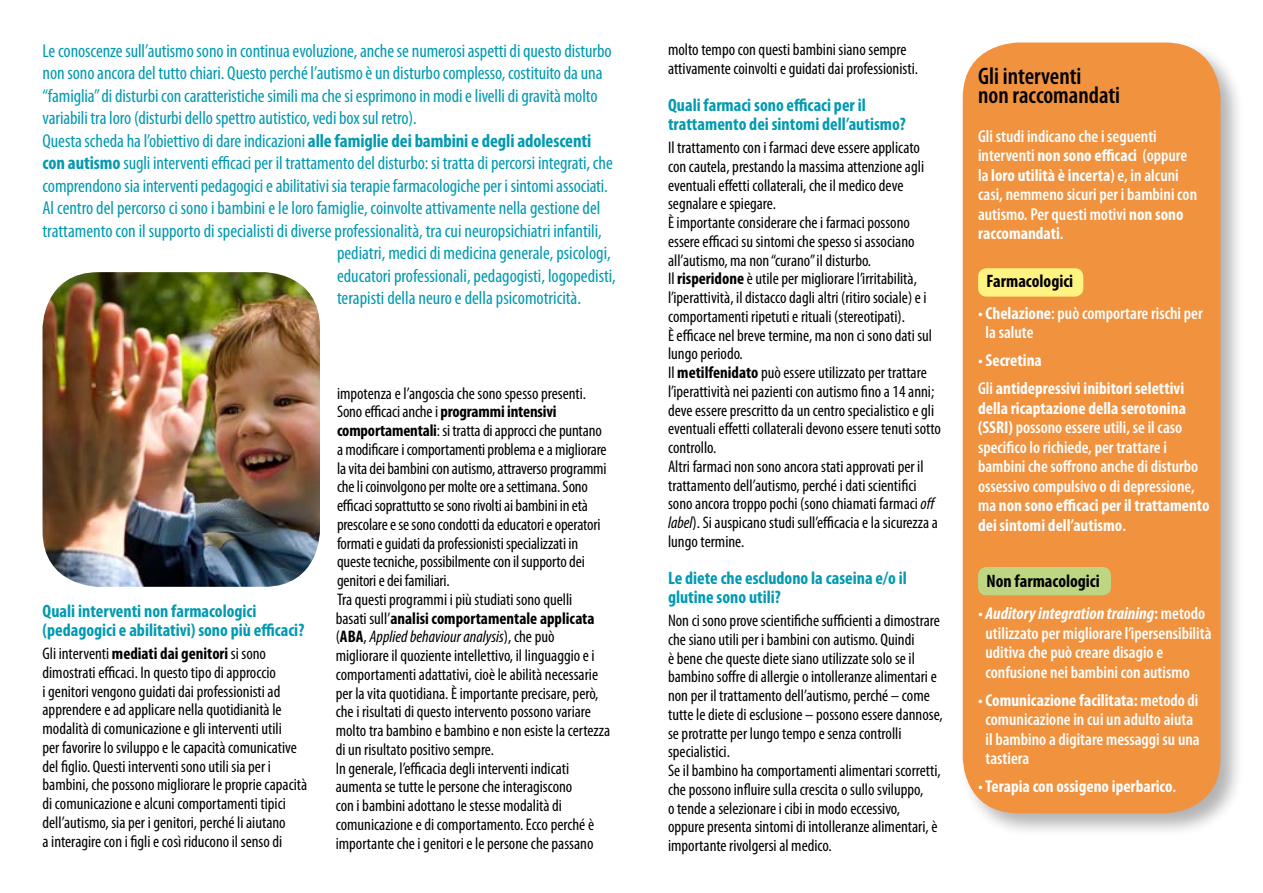
<style>
.page{position:relative;width:1263px;height:893px;background:#fff}
.page>*{position:absolute;margin:0;border:0;box-sizing:border-box;transform-origin:0 0}
.t1{font:600 condensed 24px/19.2px "Myriad Pro";color:#000}
.t2{font:condensed 18.75px "Myriad Pro";letter-spacing:-.005em;color:#009ab1}
.t3{font:700 condensed 18px/18.8px "Myriad Pro";color:#009ab1}
.t4{font:700 condensed 18px "Myriad Pro";color:#000}
.t5{font:600 condensed 17.25px/19.5px "Myriad Pro";color:#fff}
.t6{font:700 condensed 17.25px/28px "Myriad Pro";color:#fff}
.t7{font:condensed 16.8px/18.8px "Myriad Pro";color:#000}
.s1{font-weight:700}
.s2{font-style:italic}
.s3{font-weight:600}
.s4{font-weight:700;font-style:italic}
</style>
<div class="page">
<div style="left:959px;top:39px;width:286px;height:799px;background:#000;opacity:.3"></div>
<div style="left:963px;top:43px;width:257px;height:770px;background:#f1923f;border-radius:55px"></div>
<img style="left:43px;top:272px;width:277px;height:315px">
<div style="left:978px;top:268px;width:105px;height:29px;background:#fff381;border-radius:9px"></div>
<div style="left:978px;top:567px;width:133px;height:28px;background:#bed682;border-radius:9px"></div>
<p class="t2" style="left:43px;top:39px;width:571px">Le conoscenze sull’autismo sono in continua evoluzione, anche se numerosi aspetti di questo disturbo</p>
<p class="t2" style="left:43px;top:62px;width:561px">non sono ancora del tutto chiari. Questo perché l’autismo è un disturbo complesso, costituito da una</p>
<p class="t2" style="left:43px;top:84px;width:557px">“famiglia” di disturbi con caratteristiche simili ma che si esprimono in modi e livelli di gravità molto</p>
<p class="t2" style="left:43px;top:107px;width:376px">variabili tra loro (disturbi dello spettro autistico, vedi box sul retro).</p>
<p class="t2" style="left:43px;top:129px;width:550px">Questa scheda ha l’obiettivo di dare indicazioni <span class="s1">alle famiglie dei bambini e degli adolescenti</span></p>
<p class="t2" style="left:43px;top:152px;width:572px"><span class="s1">con autismo</span> sugli interventi efficaci per il trattamento del disturbo: si tratta di percorsi integrati, che</p>
<p class="t2" style="left:43px;top:174px;width:567px">comprendono sia interventi pedagogici e abilitativi sia terapie farmacologiche per i sintomi associati.</p>
<p class="t2" style="left:43px;top:197px;width:559px">Al centro del percorso ci sono i bambini e le loro famiglie, coinvolte attivamente nella gestione del</p>
<p class="t2" style="left:43px;top:219px;width:561px">trattamento con il supporto di specialisti di diverse professionalità, tra cui neuropsichiatri infantili,</p>
<p class="t2" style="left:337px;top:242px;width:275px">pediatri, medici di medicina generale, psicologi,</p>
<p class="t2" style="left:337px;top:264px;width:280px">educatori professionali, pedagogisti, logopedisti,</p>
<p class="t2" style="left:337px;top:287px;width:246px">terapisti della neuro e della psicomotricità.</p>
<p class="t3" style="left:43px;top:602px;width:263px">Quali interventi non farmacologici (pedagogici e abilitativi) sono più efficaci?</p>
<p class="t7" style="left:43px;top:644px;width:266px">Gli interventi <span class="s1">mediati dai genitori</span> si sono dimostrati efficaci. In questo tipo di approccio<br>i genitori vengono guidati dai professionisti ad apprendere e ad applicare nella quotidianità le modalità di comunicazione e gli interventi utili<br>per favorire lo sviluppo e le capacità comunicative del figlio. Questi interventi sono utili sia per i bambini, che possono migliorare le proprie capacità di comunicazione e alcuni comportamenti tipici dell’autismo, sia per i genitori, perché li aiutano<br>a interagire con i figli e così riducono il senso di</p>
<p class="t7" style="left:336px;top:384px;width:276px">impotenza e l’angoscia che sono spesso presenti.<br>Sono efficaci anche i <span class="s1">programmi intensivi comportamentali</span>: si tratta di approcci che puntano a modificare i comportamenti problema e a migliorare la vita dei bambini con autismo, attraverso programmi che li coinvolgono per molte ore a settimana. Sono efficaci soprattutto se sono rivolti ai bambini in età prescolare e se sono condotti da educatori e operatori formati e guidati da professionisti specializzati in queste tecniche, possibilmente con il supporto dei genitori e dei familiari.<br>Tra questi programmi i più studiati sono quelli<br>basati sull’<span class="s1">analisi comportamentale applicata </span>(<span class="s1">ABA</span>, <span class="s2">Applied behaviour analysis</span>), che può migliorare il quoziente intellettivo, il linguaggio e i comportamenti adattativi, cioè le abilità necessarie per la vita quotidiana. È importante precisare, però, che i risultati di questo intervento possono variare molto tra bambino e bambino e non esiste la certezza di un risultato positivo sempre.<br>In generale, l’efficacia degli interventi indicati aumenta se tutte le persone che interagiscono<br>con i bambini adottano le stesse modalità di comunicazione e di comportamento. Ecco perché è importante che i genitori e le persone che passano</p>
<p class="t7" style="left:668px;top:40px;width:251px">molto tempo con questi bambini siano sempre attivamente coinvolti e guidati dai professionisti.</p>
<p class="t3" style="left:668px;top:96px;width:239px">Quali farmaci sono efficaci per il trattamento dei sintomi dell’autismo?</p>
<p class="t7" style="left:668px;top:138px;width:274px">Il trattamento con i farmaci deve essere applicato con cautela, prestando la massima attenzione agli eventuali effetti collaterali, che il medico deve segnalare e spiegare.<br>È importante considerare che i farmaci possono essere efficaci su sintomi che spesso si associano all’autismo, ma non “curano” il disturbo.<br>Il <span class="s1">risperidone</span> è utile per migliorare l’irritabilità, l’iperattività, il distacco dagli altri (ritiro sociale) e i comportamenti ripetuti e rituali (stereotipati).<br>È efficace nel breve termine, ma non ci sono dati sul lungo periodo.<br>Il <span class="s1">metilfenidato</span> può essere utilizzato per trattare l’iperattività nei pazienti con autismo fino a 14 anni; deve essere prescritto da un centro specialistico e gli eventuali effetti collaterali devono essere tenuti sotto controllo.<br>Altri farmaci non sono ancora stati approvati per il trattamento dell’autismo, perché i dati scientifici sono ancora troppo pochi (sono chiamati farmaci <span class="s2">off label</span>). Si auspicano studi sull’efficacia e la sicurezza a lungo termine.</p>
<p class="t3" style="left:668px;top:569px;width:240px">Le diete che escludono la caseina e/o il glutine sono utili?</p>
<p class="t7" style="left:668px;top:611px;width:276px">Non ci sono prove scientifiche sufficienti a dimostrare che siano utili per i bambini con autismo. Quindi<br>è bene che queste diete siano utilizzate solo se il bambino soffre di allergie o intolleranze alimentari e non per il trattamento dell’autismo, perché – come tutte le diete di esclusione – possono essere dannose, se protratte per lungo tempo e senza controlli specialistici.<br>Se il bambino ha comportamenti alimentari scorretti, che possono influire sulla crescita o sullo sviluppo,<br>o tende a selezionare i cibi in modo eccessivo,<br>oppure presenta sintomi di intolleranze alimentari, è importante rivolgersi al medico.</p>
<h1 class="t1" style="left:978px;top:67px;width:144px">Gli interventi<br>non raccomandati</h1>
<p class="t5" style="left:978px;top:126px;width:221px">Gli studi indicano che i seguenti interventi <span class="s1">non sono efficaci</span> (oppure la <span class="s1">loro utilità è incerta</span>) e, in alcuni casi, nemmeno sicuri per i bambini con autismo. Per questi motivi <span class="s1">non sono raccomandati</span>.</p>
<p class="t4" style="left:986px;top:269px;width:88px">Farmacologici</p>
<p class="t5" style="left:985px;top:304px;width:219px;text-indent:-7px">• <span class="s1">Chelazione</span>: può comportare rischi per la salute</p>
<p class="t6" style="left:978px;top:346px;width:208px"><span class="s3">•</span> Secretina<br><span class="s3">Gli</span> antidepressivi inibitori selettivi</p>
<p class="t5" style="left:978px;top:399px;width:233px"><span class="s1">della ricaptazione della serotonina (SSRI)</span> possono essere utili, se il caso specifico lo richiede, per trattare i bambini che soffrono anche di disturbo ossessivo compulsivo o di depressione, ma <span class="s1">non sono efficaci per il trattamento dei sintomi dell’autismo</span>.</p>
<p class="t4" style="left:986px;top:570px;width:115px">Non farmacologici</p>
<p class="t5" style="left:985px;top:604px;width:227px;text-indent:-7px">• <span class="s4">Auditory integration training</span><span class="s1">:</span> metodo utilizzato per migliorare l’ipersensibilità uditiva che può creare disagio e confusione nei bambini con autismo</p>
<p class="t5" style="left:985px;top:690px;width:216px;text-indent:-7px">• <span class="s1">Comunicazione facilitata:</span> metodo di comunicazione in cui un adulto aiuta il bambino a digitare messaggi su una tastiera</p>
<p class="t6" style="left:978px;top:772px;width:200px"><span class="s3">•</span> Terapia con ossigeno iperbarico<span class="s3">.</span></p>
</div>
